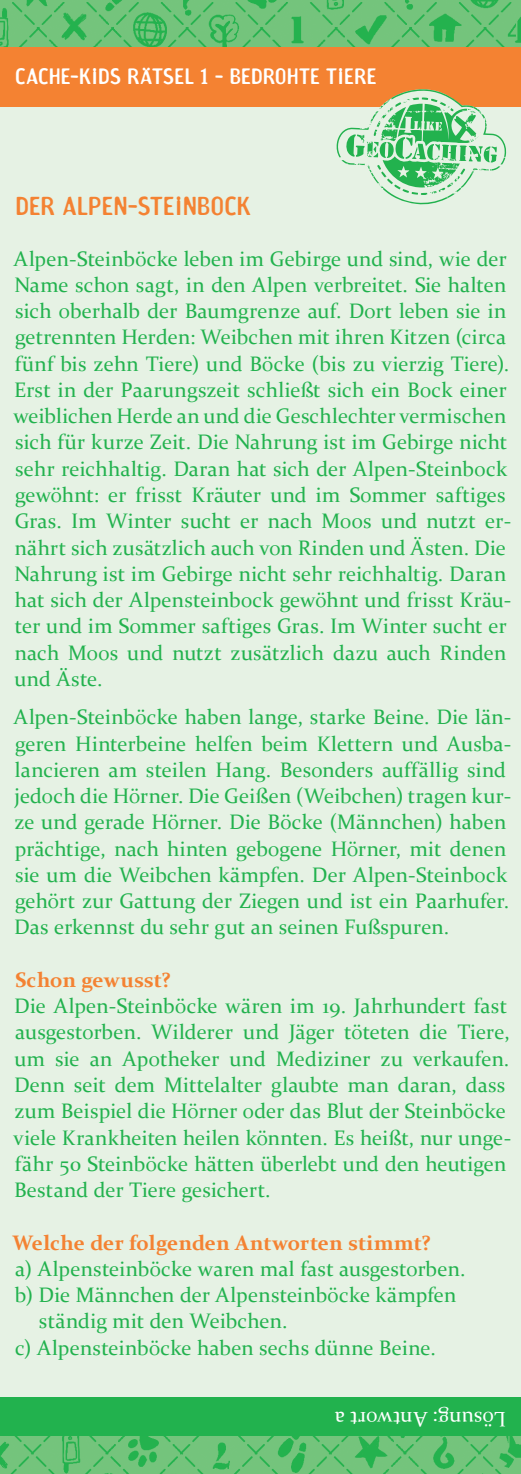
<style>
.page{position:relative;width:521px;height:1474px;background:#fff}
.page>*{position:absolute;margin:0;border:0;box-sizing:border-box;transform-origin:0 0}
.t1{font:24.5px "Amoebia Sans";letter-spacing:.015em;color:#f48232}
.t2{font:21px/26.2px "Constantia";letter-spacing:.01em;color:#22b24e}
.t3{font:700 21px "Constantia";letter-spacing:.01em;color:#f48232}
.t4{font:21px "Amoebia Sans";letter-spacing:.015em;color:#fff}
.t5{font:21px "Constantia";letter-spacing:.01em;color:#fff}
</style>
<div class="page">
<div style="left:0;top:0;width:521px;height:1416px;background:#e6f2e4"></div>
<img style="left:0;top:0;width:521px;height:47px">
<img style="left:0;top:1435px;width:521px;height:38px">
<div style="left:0;top:47px;width:521px;height:60px;background:#f48232"></div>
<div style="left:0;top:1396px;width:521px;height:39px;background:#22b24e"></div>
<svg style="left:336px;top:89px;width:171px;height:116px"></svg>
<p class="t4" style="left:15px;top:63px;width:363px">CACHE-KIDS RÄTSEL 1 - BEDROHTE TIERE</p>
<p class="t1" style="left:15px;top:191px;width:237px">DER ALPEN-STEINBOCK</p>
<p class="t2" style="left:14px;top:244px;width:499px">Alpen-Steinböcke leben im Gebirge und sind, wie der Name schon sagt, in den Alpen verbreitet. Sie halten sich oberhalb der Baumgrenze auf. Dort leben sie in getrennten Herden: Weibchen mit ihren Kitzen (circa fünf bis zehn Tiere) und Böcke (bis zu vierzig Tiere).<br>Erst in der Paarungszeit schließt sich ein Bock einer weiblichen Herde an und die Geschlechter vermischen sich für kurze Zeit. Die Nahrung ist im Gebirge nicht sehr reichhaltig. Daran hat sich der Alpen-Steinbock gewöhnt: er frisst Kräuter und im Sommer saftiges Gras. Im Winter sucht er nach Moos und nutzt er&shy;nährt sich zusätzlich auch von Rinden und Ästen. Die Nahrung ist im Gebirge nicht sehr reichhaltig. Daran hat sich der Alpensteinbock gewöhnt und frisst Kräu&shy;ter und im Sommer saftiges Gras. Im Winter sucht er nach Moos und nutzt zusätzlich dazu auch Rinden und Äste.</p>
<p class="t2" style="left:14px;top:703px;width:499px">Alpen-Steinböcke haben lange, starke Beine. Die län&shy;geren Hinterbeine helfen beim Klettern und Ausba&shy;lancieren am steilen Hang. Besonders auffällig sind jedoch die Hörner. Die Geißen (Weibchen) tragen kur&shy;ze und gerade Hörner. Die Böcke (Männchen) haben prächtige, nach hinten gebogene Hörner, mit denen sie um die Weibchen kämpfen. Der Alpen-Steinbock gehört zur Gattung der Ziegen und ist ein Paarhufer.<br>Das erkennst du sehr gut an seinen Fußspuren.</p>
<p class="t3" style="left:15px;top:965px;width:157px">Schon gewusst?</p>
<p class="t2" style="left:13px;top:992px;width:499px">Die Alpen-Steinböcke wären im 19. Jahrhundert fast ausgestorben. Wilderer und Jäger töteten die Tiere, um sie an Apotheker und Mediziner zu verkaufen.<br>Denn seit dem Mittelalter glaubte man daran, dass zum Beispiel die Hörner oder das Blut der Steinböcke viele Krankheiten heilen könnten. Es heißt, nur unge&shy;fähr 50 Steinböcke hätten überlebt und den heutigen Bestand der Tiere gesichert.</p>
<p class="t3" style="left:12px;top:1227px;width:420px">Welche der folgenden Antworten stimmt?</p>
<p class="t2" style="left:15px;top:1254px;width:452px">a) Alpensteinböcke waren mal fast ausgestorben.</p>
<p class="t2" style="left:15px;top:1280px;width:443px">b) Die Männchen der Alpensteinböcke kämpfen</p>
<p class="t2" style="left:39px;top:1307px;width:250px">ständig mit den Weibchen.</p>
<p class="t2" style="left:15px;top:1333px;width:422px">c) Alpensteinböcke haben sechs dünne Beine.</p>
<p class="t5" style="left:506px;top:1433px;width:173px;rotate:-180deg">Lösung: Antwort a</p>
</div>
